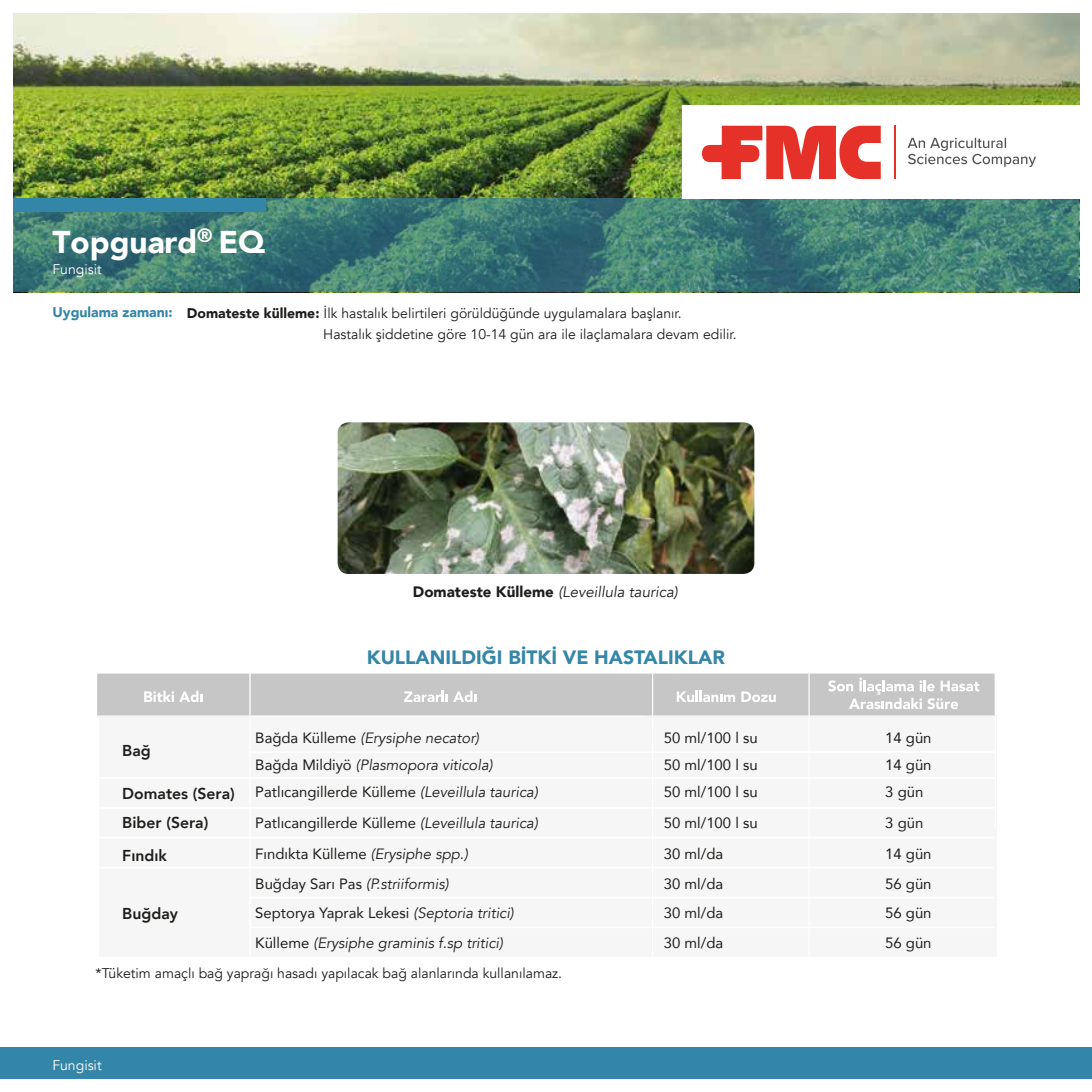
<style>
.page{position:relative;width:1092px;height:1092px;background:#fff}
.page>*{position:absolute;margin:0;border:0;box-sizing:border-box;transform-origin:0 0}
.t1{font:900 31.5px "Avenir";color:#fff}
.t2{font:900 19.25px "Avenir";color:#3486a8}
.t3{font:800 15.75px/28.9px "Avenir";color:#1d1d1b}
.t4{font:italic 15.05px "Avenir";color:#1d1d1b}
.t5{font:14.88px/30.6px "Avenir";color:#1d1d1b}
.t6{font:italic 14.88px/26.8px "Avenir";color:#1d1d1b}
.t7{font:14px/20.3px "Avenir";color:#1d1d1b}
.t8{font:14px "Avenir";color:#fff}
.t9{font:900 14px "Avenir";color:#3486a8}
.s1{font-weight:900}
.s2{font-weight:900;font-style:normal}
.s3{font-style:normal}
.s4{font-style:italic}
</style>
<div class="page">
<img style="left:13px;top:13px;width:1066px;height:279px">
<svg style="left:13px;top:199px;width:1065px;height:93px;background:#3e7a75"></svg>
<div style="left:13px;top:199px;width:253px;height:13px;background:#3486a8"></div>
<div style="left:0;top:1047px;width:1091px;height:31px;background:#3486a8"></div>
<div style="left:682px;top:106px;width:397px;height:93px;background:#fff"></div>
<svg style="left:702px;top:126px;width:178px;height:53px"></svg>
<hr style="left:894px;top:126px;width:2px;height:53px;background:#e63128">
<svg style="left:907px;top:138px;width:128px;height:29px"></svg>
<img style="left:337px;top:422px;width:417px;height:152px">
<div style="left:99px;top:715px;width:897px;height:241px;background:#f6f6f6"></div>
<div style="left:642px;top:673px;width:353px;height:43px;background:#c6c6c6"></div>
<div style="left:96px;top:673px;width:154px;height:43px;background:#c6c6c6"></div>
<hr style="left:96px;top:673px;width:1px;height:42px;background:#fff">
<hr style="left:994px;top:673px;width:1px;height:42px;background:#fff">
<hr style="left:249px;top:673px;width:2px;height:42px;background:#fff">
<hr style="left:96px;top:715px;width:154px;height:1px;background:#fff">
<hr style="left:250px;top:715px;width:414px;height:1px;background:#fff">
<hr style="left:664px;top:715px;width:235px;height:1px;background:#fff">
<hr style="left:249px;top:716px;width:2px;height:46px;background:#fff">
<hr style="left:899px;top:715px;width:96px;height:1px;background:#fff">
<hr style="left:994px;top:716px;width:1px;height:46px;background:#fff">
<hr style="left:994px;top:762px;width:1px;height:65px;background:#fff">
<hr style="left:96px;top:836px;width:897px;height:2px;background:#fff">
<hr style="left:99px;top:866px;width:894px;height:2px;background:#fff">
<hr style="left:96px;top:807px;width:898px;height:1px;background:#fff">
<hr style="left:96px;top:777px;width:898px;height:1px;background:#fff">
<hr style="left:250px;top:896px;width:744px;height:2px;background:#fff">
<hr style="left:250px;top:926px;width:744px;height:2px;background:#fff">
<hr style="left:250px;top:751px;width:512px;height:1px;background:#fff">
<hr style="left:762px;top:751px;width:233px;height:1px;background:#fff">
<hr style="left:249px;top:762px;width:2px;height:195px;background:#fff">
<hr style="left:652px;top:673px;width:1px;height:55px;background:#fff">
<hr style="left:652px;top:720px;width:1px;height:236px;background:#fff">
<hr style="left:808px;top:673px;width:1px;height:57px;background:#fff">
<hr style="left:808px;top:730px;width:1px;height:226px;background:#fff">
<svg style="left:144px;top:690px;width:58px;height:12px"></svg>
<svg style="left:250px;top:673px;width:392px;height:43px;background:#c9c9c9"></svg>
<svg style="left:677px;top:690px;width:58px;height:12px"></svg>
<svg style="left:741px;top:691px;width:34px;height:11px"></svg>
<svg style="left:828px;top:677px;width:151px;height:32px"></svg>
<h1 class="t1" style="left:53px;top:214px;width:214px">Topguard<sup>®</sup> EQ</h1>
<p class="t8" style="left:53px;top:261px;width:51px">Fungisit</p>
<p class="t9" style="left:52px;top:300px;width:122px">Uygulama zamanı:</p>
<p class="t7" style="left:323px;top:303px;width:415px;text-indent:-136px"><span class="s1">Domateste külleme:</span> İlk hastalık belirtileri görüldüğünde uygulamalara başlanır.<br>Hastalık şiddetine göre 10-14 gün ara ile ilaçlamalara devam edilir.</p>
<p class="t4" style="left:413px;top:583px;width:266px"><span class="s2">Domateste Külleme</span> (Leveillula taurica)</p>
<p class="t2" style="left:367px;top:641px;width:359px">KULLANILDIĞI BİTKİ VE HASTALIKLAR</p>
<p class="t3" style="left:122px;top:736px;width:30px">Bağ</p>
<p class="t3" style="left:122px;top:779px;width:114px">Domates (Sera)<br>Biber (Sera)</p>
<p class="t3" style="left:122px;top:840px;width:46px">Fındık</p>
<p class="t3" style="left:122px;top:899px;width:57px">Buğday</p>
<p class="t6" style="left:255px;top:724px;width:225px"><span class="s3">Bağda Külleme</span> (Erysiphe necator)</p>
<p class="t5" style="left:664px;top:721px;width:95px">50 ml/100 l su</p>
<p class="t5" style="left:885px;top:721px;width:48px">14 gün</p>
<p class="t5" style="left:664px;top:749px;width:95px">50 ml/100 l su</p>
<p class="t5" style="left:885px;top:749px;width:48px">14 gün</p>
<p class="t5" style="left:664px;top:776px;width:95px">50 ml/100 l su</p>
<p class="t5" style="left:885px;top:776px;width:40px">3 gün<br>3 gün</p>
<p class="t6" style="left:255px;top:751px;width:284px"><span class="s3">Bağda Mildiyö</span> (Plasmopora viticola)<br><span class="s3">Patlıcangillerde Külleme</span> (Leveillula taurica)</p>
<p class="t5" style="left:255px;top:806px;width:284px">Patlıcangillerde Külleme <span class="s4">(Leveillula taurica)</span></p>
<p class="t5" style="left:664px;top:806px;width:95px">50 ml/100 l su</p>
<p class="t5" style="left:255px;top:837px;width:214px">Fındıkta Külleme <span class="s4">(Erysiphe spp.)</span></p>
<p class="t5" style="left:664px;top:837px;width:61px">30 ml/da</p>
<p class="t5" style="left:885px;top:837px;width:48px">14 gün</p>
<p class="t6" style="left:255px;top:870px;width:195px"><span class="s3">Buğday Sarı Pas</span> (P.striiformis)</p>
<p class="t5" style="left:664px;top:867px;width:61px">30 ml/da</p>
<p class="t5" style="left:885px;top:867px;width:48px">56 gün</p>
<p class="t5" style="left:255px;top:897px;width:260px">Septorya Yaprak Lekesi <span class="s4">(Septoria tritici)</span></p>
<p class="t5" style="left:664px;top:897px;width:61px">30 ml/da</p>
<p class="t5" style="left:885px;top:897px;width:48px">56 gün</p>
<p class="t6" style="left:255px;top:929px;width:249px"><span class="s3">Külleme</span> (Erysiphe graminis f.sp tritici)</p>
<p class="t5" style="left:664px;top:927px;width:61px">30 ml/da</p>
<p class="t5" style="left:885px;top:927px;width:48px">56 gün</p>
<p class="t7" style="left:96px;top:962px;width:468px">*Tüketim amaçlı bağ yaprağı hasadı yapılacak bağ alanlarında kullanılamaz.</p>
<p class="t8" style="left:52px;top:1056px;width:51px">Fungisit</p>
</div>
